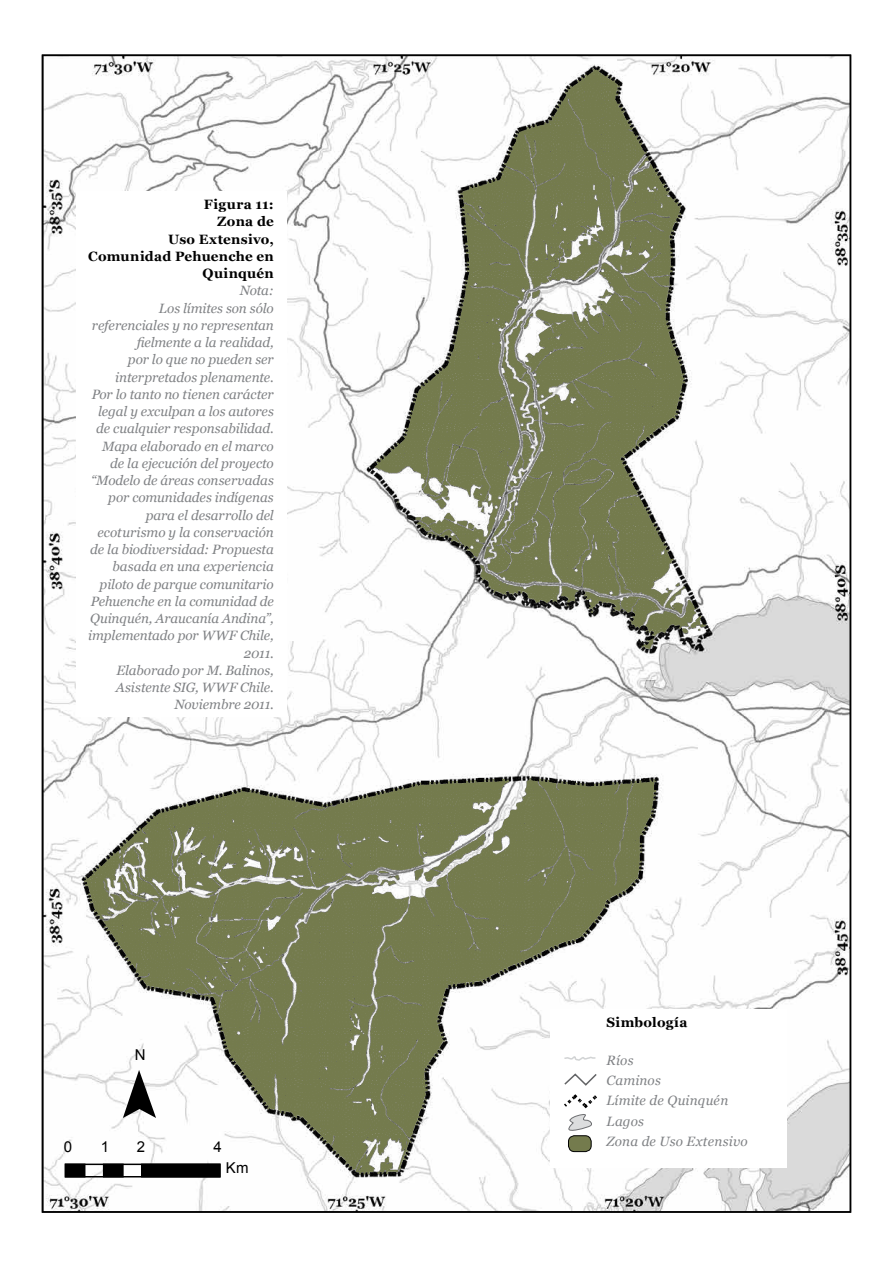
<style>
.page{position:relative;width:893px;height:1263px;background:#fff}
.page>*{position:absolute;margin:0;border:0;box-sizing:border-box;transform-origin:0 0}
.t1{font:15px "Arial";color:#000}
.t2{font:italic 13.5px/17.2px "Georgia";letter-spacing:-.005em;color:#808285;text-align:right}
.t3{font:700 13.5px/17.2px "Georgia";letter-spacing:.015em;color:#000;text-align:right}
.t4{font:italic 13.5px/20.2px "Georgia";letter-spacing:.015em;color:#808285}
</style>
<div class="page">
<img style="left:45px;top:58px;width:803px;height:1152px">
<div style="left:77px;top:191px;width:210px;height:525px;background:#fff"></div>
<div style="left:551px;top:1009px;width:236px;height:158px;background:#fff"></div>
<svg style="left:564px;top:1056px;width:32px;height:5px"></svg>
<div style="left:65px;top:1163px;width:156px;height:14px;border:2px solid #000"></div>
<div style="left:65px;top:1164px;width:20px;height:13px;background:#000"></div>
<div style="left:65px;top:1163px;width:20px;height:14px;border:2px solid #000"></div>
<div style="left:104px;top:1164px;width:19px;height:13px;background:#000"></div>
<div style="left:103px;top:1163px;width:21px;height:14px;border:2px solid #000"></div>
<div style="left:142px;top:1164px;width:78px;height:13px;background:#000"></div>
<div style="left:141px;top:1163px;width:80px;height:14px;border:2px solid #000"></div>
<svg style="left:123px;top:1070px;width:33px;height:48px"></svg>
<div style="left:568px;top:1136px;width:23px;height:15px;background:#747b4d;border-radius:6px"></div>
<div style="left:568px;top:1135px;width:24px;height:17px;border:1px solid #000;border-radius:6px"></div>
<svg style="left:564px;top:1073px;width:33px;height:58px"></svg>
<p class="t3" style="left:88px;top:195px;width:187px">Figura 11:<br>Zona de<br>Uso Extensivo,<br>Comunidad Pehuenche en<br>Quinquén</p>
<p class="t2" style="left:88px;top:281px;width:187px">Nota:<br>Los límites son sólo referenciales y no representan fielmente a la realidad,<br>por lo que no pueden ser interpretados plenamente.<br>Por lo tanto no tienen carácter legal y exculpan a los autores de cualquier responsabilidad.<br>Mapa elaborado en el marco de la ejecución del proyecto “Modelo de áreas conservadas por comunidades indígenas para el desarrollo del ecoturismo y la conservación de la biodiversidad: Propuesta basada en una experiencia piloto de parque comunitario<br>Pehuenche en la comunidad de<br>Quinquén, Araucanía Andina”, implementado por WWF Chile,<br>2011.<br>Elaborado por M. Balinos,<br>Asistente SIG, WWF Chile.<br>Noviembre 2011.</p>
<p class="t1" style="left:135px;top:1045px;width:12px">N</p>
<p class="t1" style="left:64px;top:1137px;width:10px">0</p>
<p class="t1" style="left:101px;top:1137px;width:10px">1</p>
<p class="t1" style="left:213px;top:1137px;width:10px">4</p>
<p class="t1" style="left:137px;top:1137px;width:10px">2</p>
<p class="t1" style="left:226px;top:1157px;width:24px">Km</p>
<p class="t3" style="left:606px;top:1013px;width:82px">Simbología</p>
<p class="t4" style="left:606px;top:1050px;width:143px">Ríos<br>Caminos<br>Límite de Quinquén<br>Lagos<br>Zona de Uso Extensivo</p>
</div>
